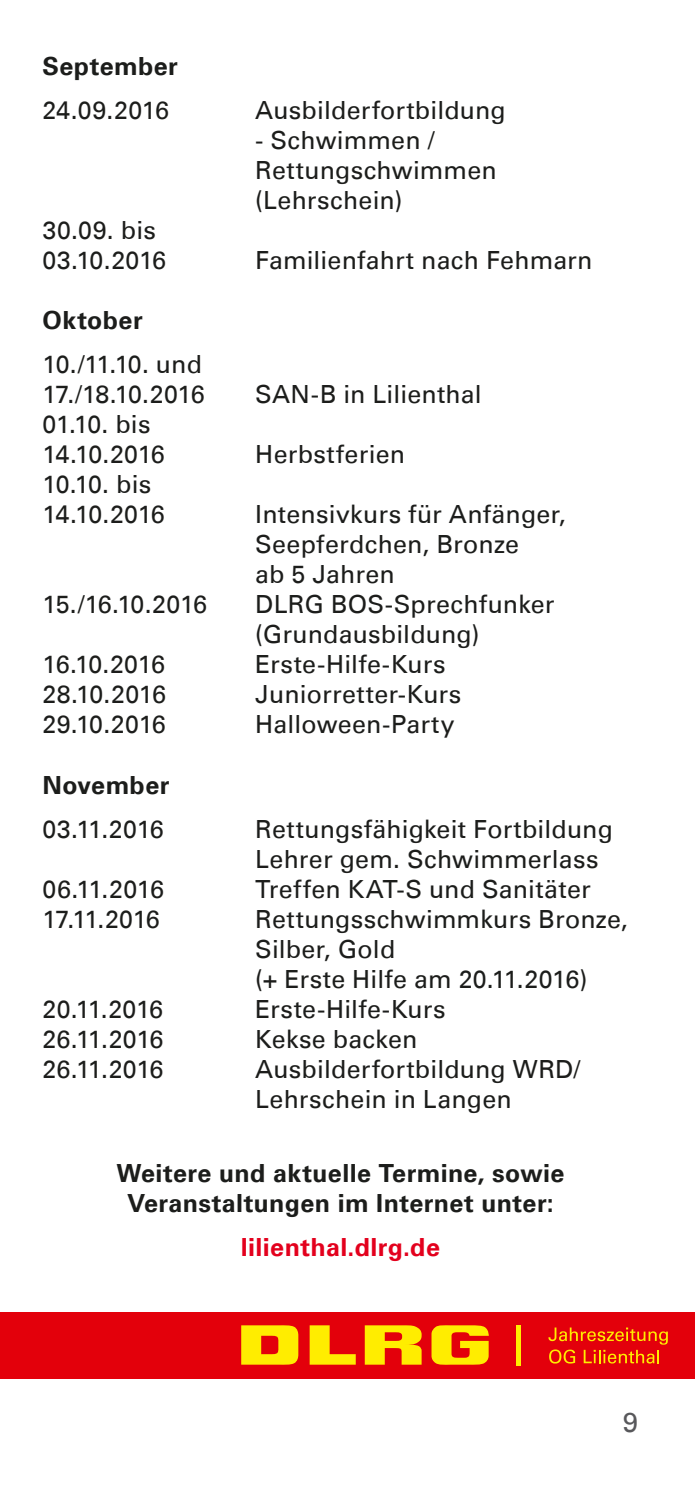
<style>
.page{position:relative;width:695px;height:1489px;background:#fff}
.page>*{position:absolute;margin:0;border:0;box-sizing:border-box;transform-origin:0 0}
.t1{font:27.5px "Univers";color:#58585b}
.t2{font:25px/30px "Univers";letter-spacing:.005em;color:#1c1d1b}
.t3{font:700 25px/30px "Univers";letter-spacing:.015em;color:#1c1d1b;text-align:center}
.t4{font:25px/30px "Univers";letter-spacing:-.025em;color:#1c1d1b}
.t5{font:25px/30px "Univers";letter-spacing:-.015em;color:#1c1d1b}
.t6{font:700 25px "Univers";letter-spacing:.015em;color:#e3001d}
.t7{font:25px "Univers";letter-spacing:-.03em;color:#1c1d1b}
</style>
<div class="page">
<div style="left:0;top:1311px;width:694px;height:67px;background:#e3000b"></div>
<hr style="left:516px;top:1324px;width:4px;height:41px;background:#ffed00">
<svg style="left:548px;top:1327px;width:119px;height:36px"></svg>
<svg style="left:431px;top:1325px;width:58px;height:39px"></svg>
<svg style="left:309px;top:1325px;width:46px;height:39px"></svg>
<svg style="left:241px;top:1325px;width:57px;height:39px;background:#fac601"></svg>
<svg style="left:365px;top:1325px;width:56px;height:39px"></svg>
<p class="t3" style="left:43px;top:51px;width:137px">September</p>
<p class="t2" style="left:43px;top:95px;width:128px">24.09.2016</p>
<p class="t2" style="left:255px;top:95px;width:252px">Ausbilderfortbildung</p>
<p class="t2" style="left:255px;top:125px;width:243px">- Schwimmen /<br>Rettungschwimmen (Lehrschein)</p>
<p class="t2" style="left:43px;top:215px;width:125px">30.09. bis<br>03.10.2016</p>
<p class="t2" style="left:255px;top:245px;width:338px">Familienfahrt nach Fehmarn</p>
<p class="t3" style="left:43px;top:305px;width:102px">Oktober</p>
<p class="t4" style="left:43px;top:349px;width:164px">10./11.10. und<br>17./18.10.2016</p>
<p class="t5" style="left:43px;top:409px;width:124px">01.10. bis<br>14.10.2016</p>
<p class="t4" style="left:43px;top:469px;width:124px">10.10. bis<br>14.10.2016</p>
<p class="t2" style="left:255px;top:379px;width:228px">SAN-B in Lilienthal</p>
<p class="t2" style="left:255px;top:439px;width:151px">Herbstferien</p>
<p class="t2" style="left:255px;top:499px;width:312px">Intensivkurs für Anfänger,<br>Seepferdchen, Bronze<br>ab 5 Jahren</p>
<p class="t7" style="left:43px;top:589px;width:166px">15./16.10.2016</p>
<p class="t2" style="left:255px;top:589px;width:301px">DLRG BOS-Sprechfunker (Grundausbildung)</p>
<p class="t2" style="left:43px;top:649px;width:124px">16.10.2016</p>
<p class="t2" style="left:255px;top:649px;width:192px">Erste-Hilfe-Kurs</p>
<p class="t2" style="left:43px;top:679px;width:125px">28.10.2016</p>
<p class="t2" style="left:255px;top:679px;width:207px">Juniorretter-Kurs</p>
<p class="t2" style="left:43px;top:709px;width:125px">29.10.2016</p>
<p class="t2" style="left:255px;top:709px;width:201px">Halloween-Party</p>
<p class="t3" style="left:43px;top:769px;width:128px">November</p>
<p class="t2" style="left:43px;top:814px;width:123px">03.11.2016</p>
<p class="t2" style="left:255px;top:814px;width:359px">Rettungsfähigkeit Fortbildung<br>Lehrer gem. Schwimmerlass</p>
<p class="t2" style="left:43px;top:874px;width:123px">06.11.2016</p>
<p class="t2" style="left:255px;top:874px;width:337px">Treffen KAT-S und Sanitäter</p>
<p class="t2" style="left:43px;top:904px;width:119px">17.11.2016</p>
<p class="t2" style="left:255px;top:904px;width:374px">Rettungsschwimmkurs Bronze,<br>Silber, Gold<br>(+ Erste Hilfe am 20.11.2016)</p>
<p class="t2" style="left:43px;top:994px;width:122px">20.11.2016</p>
<p class="t2" style="left:255px;top:994px;width:192px">Erste-Hilfe-Kurs</p>
<p class="t2" style="left:43px;top:1024px;width:122px">26.11.2016</p>
<p class="t2" style="left:255px;top:1024px;width:164px">Kekse backen</p>
<p class="t2" style="left:43px;top:1054px;width:122px">26.11.2016</p>
<p class="t2" style="left:255px;top:1054px;width:326px">Ausbilderfortbildung WRD/<br>Lehrschein in Langen</p>
<p class="t3" style="left:116px;top:1158px;width:449px">Weitere und aktuelle Termine, sowie<br>Veranstaltungen im Internet unter:</p>
<p class="t6" style="left:241px;top:1232px;width:200px">lilienthal.dlrg.de</p>
<p class="t1" style="left:623px;top:1405px;width:17px">9</p>
</div>
